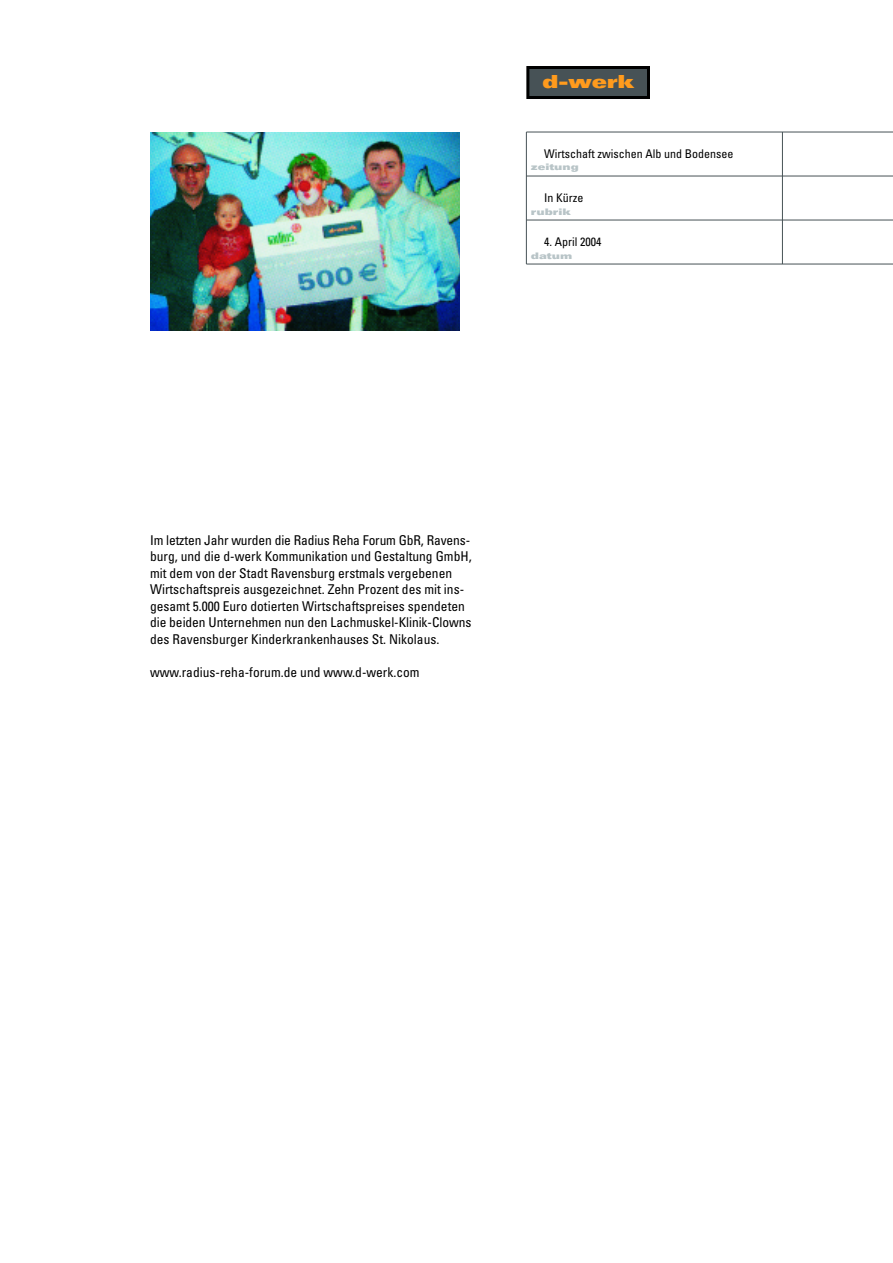
<style>
.page{position:relative;width:893px;height:1263px;background:#fff}
.page>*{position:absolute;margin:0;border:0;box-sizing:border-box;transform-origin:0 0}
.t1{font:900 expanded 18px "Univers";color:#ff9b1d}
.t2{font:condensed 13.5px/16.5px "Univers";color:#000}
.t3{font:condensed 12px "Univers";color:#000}
.t4{font:900 expanded 9px "Univers";color:#b8c4c7}
</style>
<div class="page">
<div style="left:528px;top:67px;width:120px;height:30px;background:#475256"></div>
<div style="left:526px;top:66px;width:124px;height:33px;border:3px solid #000"></div>
<hr style="left:526px;top:132px;width:1px;height:132px;background:#475256">
<hr style="left:526px;top:264px;width:367px;height:1px;background:#475256">
<hr style="left:526px;top:220px;width:367px;height:1px;background:#475256">
<hr style="left:526px;top:176px;width:367px;height:1px;background:#475256">
<hr style="left:526px;top:132px;width:367px;height:1px;background:#475256">
<hr style="left:782px;top:132px;width:1px;height:132px;background:#475256">
<img style="left:150px;top:132px;width:310px;height:198px">
<h1 class="t1" style="left:542px;top:75px;width:93px">d-werk</h1>
<p class="t3" style="left:544px;top:149px;width:191px">Wirtschaft zwischen Alb und Bodensee</p>
<p class="t3" style="left:544px;top:193px;width:41px">In Kürze</p>
<p class="t3" style="left:544px;top:237px;width:59px">4. April 2004</p>
<p class="t4" style="left:531px;top:164px;width:49px">zeitung</p>
<p class="t4" style="left:531px;top:208px;width:41px">rubrik</p>
<p class="t4" style="left:531px;top:252px;width:43px">datum</p>
<p class="t2" style="left:150px;top:533px;width:323px">Im letzten Jahr wurden die Radius Reha Forum GbR, Ravens&shy;burg, und die d-werk Kommunikation und Gestaltung GmbH, mit dem von der Stadt Ravensburg erstmals vergebenen Wirtschaftspreis ausgezeichnet. Zehn Prozent des mit ins&shy;gesamt 5.000 Euro dotierten Wirtschaftspreises spendeten die beiden Unternehmen nun den Lachmuskel-Klinik-Clowns des Ravensburger Kinderkrankenhauses St. Nikolaus.</p>
<p class="t2" style="left:150px;top:665px;width:271px">www.radius-reha-forum.de und www.d-werk.com</p>
</div>
